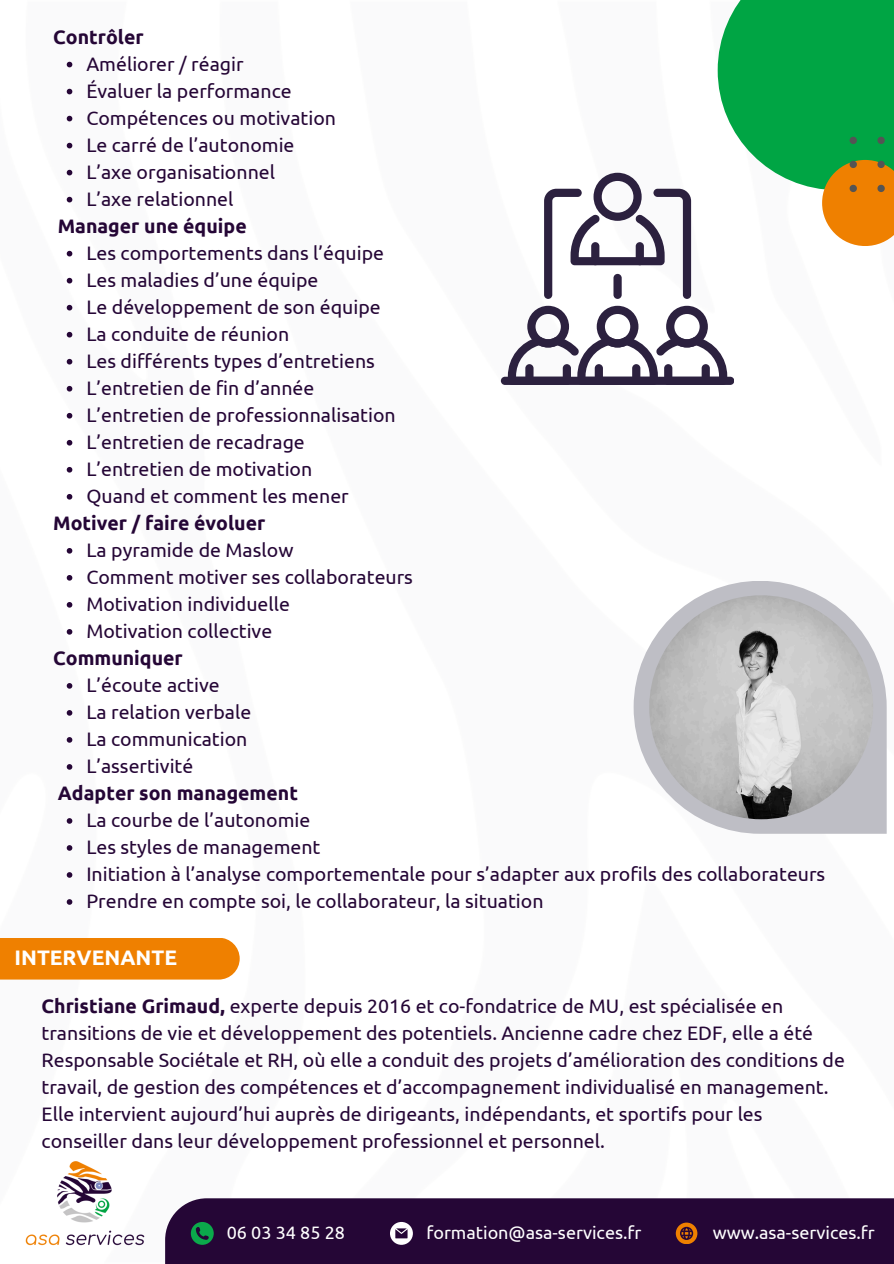
<style>
.page{position:relative;width:894px;height:1264px;background:#fff}
.page>*{position:absolute;margin:0;border:0;box-sizing:border-box;transform-origin:0 0}
.t1{font:700 21px "Ubuntu";color:#fff}
.t2{font:19.5px/27px "Ubuntu";color:#250636}
.t3{font:700 19.5px "Ubuntu";color:#250636}
.t4{font:18px "Ubuntu";color:#fff}
.s1{font-weight:700}
</style>
<div class="page">
<div style="left:717px;top:0;width:176px;height:190px;background:#00a544"></div>
<svg style="left:821px;top:160px;width:72px;height:86px"></svg>
<svg style="left:877px;top:137px;width:7px;height:7px"></svg>
<svg style="left:849px;top:137px;width:7px;height:7px"></svg>
<img style="left:25px;top:1161px;width:120px;height:85px">
<div style="left:165px;top:1198px;width:728px;height:65px;background:#250636"></div>
<svg style="left:191px;top:1222px;width:22px;height:22px"></svg>
<svg style="left:390px;top:1222px;width:22px;height:22px"></svg>
<svg style="left:675px;top:1222px;width:22px;height:21px"></svg>
<svg style="left:67px;top:62px;width:5px;height:5px"></svg>
<svg style="left:67px;top:89px;width:5px;height:5px"></svg>
<svg style="left:67px;top:116px;width:5px;height:5px"></svg>
<svg style="left:67px;top:143px;width:5px;height:5px"></svg>
<svg style="left:67px;top:170px;width:5px;height:5px"></svg>
<svg style="left:67px;top:197px;width:5px;height:5px"></svg>
<svg style="left:67px;top:251px;width:5px;height:5px"></svg>
<svg style="left:67px;top:278px;width:5px;height:5px"></svg>
<svg style="left:67px;top:305px;width:5px;height:5px"></svg>
<svg style="left:67px;top:332px;width:5px;height:5px"></svg>
<svg style="left:67px;top:359px;width:5px;height:5px"></svg>
<svg style="left:67px;top:386px;width:5px;height:5px"></svg>
<svg style="left:67px;top:413px;width:5px;height:5px"></svg>
<svg style="left:67px;top:440px;width:5px;height:5px"></svg>
<svg style="left:67px;top:467px;width:5px;height:5px"></svg>
<svg style="left:67px;top:494px;width:5px;height:5px"></svg>
<svg style="left:67px;top:548px;width:5px;height:5px"></svg>
<svg style="left:67px;top:575px;width:5px;height:5px"></svg>
<svg style="left:67px;top:602px;width:5px;height:5px"></svg>
<svg style="left:67px;top:629px;width:5px;height:5px"></svg>
<svg style="left:67px;top:683px;width:5px;height:5px"></svg>
<svg style="left:67px;top:710px;width:5px;height:5px"></svg>
<svg style="left:67px;top:737px;width:5px;height:5px"></svg>
<svg style="left:67px;top:764px;width:5px;height:5px"></svg>
<svg style="left:67px;top:818px;width:5px;height:5px"></svg>
<svg style="left:67px;top:845px;width:5px;height:5px"></svg>
<svg style="left:67px;top:872px;width:5px;height:5px"></svg>
<svg style="left:67px;top:899px;width:5px;height:5px"></svg>
<div style="left:0;top:938px;width:239px;height:41px;background:#ef8000"></div>
<svg style="left:633px;top:581px;width:253px;height:252px;fill:#bebec5"></svg>
<img style="left:649px;top:595px;width:223px;height:224px;border-radius:50%">
<svg style="left:507px;top:306px;width:220px;height:71px"></svg>
<div style="left:562px;top:364px;width:8px;height:21px;background:#2c213f;border-radius:4px"></div>
<div style="left:525px;top:364px;width:8px;height:21px;background:#2c213f;border-radius:4px"></div>
<svg style="left:544px;top:173px;width:147px;height:126px"></svg>
<div style="left:500px;top:377px;width:233px;height:8px;background:#2c213f;border-radius:4px"></div>
<p class="t3" style="left:53px;top:26px;width:92px">Contrôler</p>
<p class="t2" style="left:86px;top:50px;width:159px">Améliorer / réagir</p>
<p class="t2" style="left:86px;top:77px;width:207px">Évaluer la performance</p>
<p class="t2" style="left:86px;top:104px;width:251px">Compétences ou motivation</p>
<h2 class="t2" style="left:86px;top:131px;width:210px">Le carré de l’autonomie</h2>
<p class="t2" style="left:86px;top:158px;width:190px">L’axe organisationnel</p>
<p class="t2" style="left:86px;top:185px;width:149px">L’axe relationnel</p>
<p class="t3" style="left:58px;top:215px;width:190px">Manager une équipe</p>
<p class="t2" style="left:86px;top:239px;width:299px">Les comportements dans l’équipe</p>
<p class="t2" style="left:86px;top:266px;width:233px">Les maladies d’une équipe</p>
<p class="t2" style="left:86px;top:293px;width:296px">Le développement de son équipe</p>
<p class="t2" style="left:86px;top:320px;width:204px">La conduite de réunion</p>
<p class="t2" style="left:86px;top:347px;width:290px">Les différents types d’entretiens</p>
<p class="t2" style="left:86px;top:374px;width:229px">L’entretien de fin d’année</p>
<p class="t2" style="left:86px;top:401px;width:311px">L’entretien de professionnalisation</p>
<h2 class="t2" style="left:86px;top:428px;width:220px">L’entretien de recadrage</h2>
<p class="t2" style="left:86px;top:455px;width:227px">L’entretien de motivation</p>
<p class="t2" style="left:86px;top:482px;width:264px">Quand et comment les mener</p>
<p class="t3" style="left:53px;top:512px;width:213px">Motiver / faire évoluer</p>
<p class="t2" style="left:86px;top:536px;width:208px">La pyramide de Maslow</p>
<h2 class="t2" style="left:86px;top:563px;width:328px">Comment motiver ses collaborateurs</h2>
<p class="t2" style="left:86px;top:590px;width:205px">Motivation individuelle</p>
<p class="t2" style="left:86px;top:617px;width:187px">Motivation collective</p>
<p class="t3" style="left:53px;top:647px;width:131px">Communiquer</p>
<p class="t2" style="left:86px;top:671px;width:135px">L’écoute active</p>
<h2 class="t2" style="left:86px;top:698px;width:166px">La relation verbale</h2>
<p class="t2" style="left:86px;top:725px;width:162px">La communication</p>
<p class="t2" style="left:86px;top:752px;width:108px">L’assertivité</p>
<p class="t3" style="left:58px;top:782px;width:241px">Adapter son management</p>
<p class="t2" style="left:86px;top:806px;width:225px">La courbe de l’autonomie</p>
<p class="t2" style="left:86px;top:833px;width:235px">Les styles de management</p>
<p class="t2" style="left:86px;top:860px;width:740px">Initiation à l’analyse comportementale pour s’adapter aux profils des collaborateurs</p>
<p class="t2" style="left:86px;top:887px;width:458px">Prendre en compte soi, le collaborateur, la situation</p>
<h1 class="t1" style="left:14px;top:945px;width:164px">INTERVENANTE</h1>
<h3 class="t2" style="left:42px;top:991px;width:804px"><span class="s1">Christiane Grimaud,</span> experte depuis 2016 et co-fondatrice de MU, est spécialisée en transitions de vie et développement des potentiels. Ancienne cadre chez EDF, elle a été Responsable Sociétale et RH, où elle a conduit des projets d’amélioration des conditions de travail, de gestion des compétences et d’accompagnement individualisé en management.<br>Elle intervient aujourd’hui auprès de dirigeants, indépendants, et sportifs pour les conseiller dans leur développement professionnel et personnel.</h3>
<h2 class="t4" style="left:227px;top:1222px;width:120px">06 03 34 85 28</h2>
<p class="t4" style="left:426px;top:1222px;width:216px">formation@asa-services.fr</p>
<p class="t4" style="left:712px;top:1222px;width:164px">www.asa-services.fr</p>
</div>
